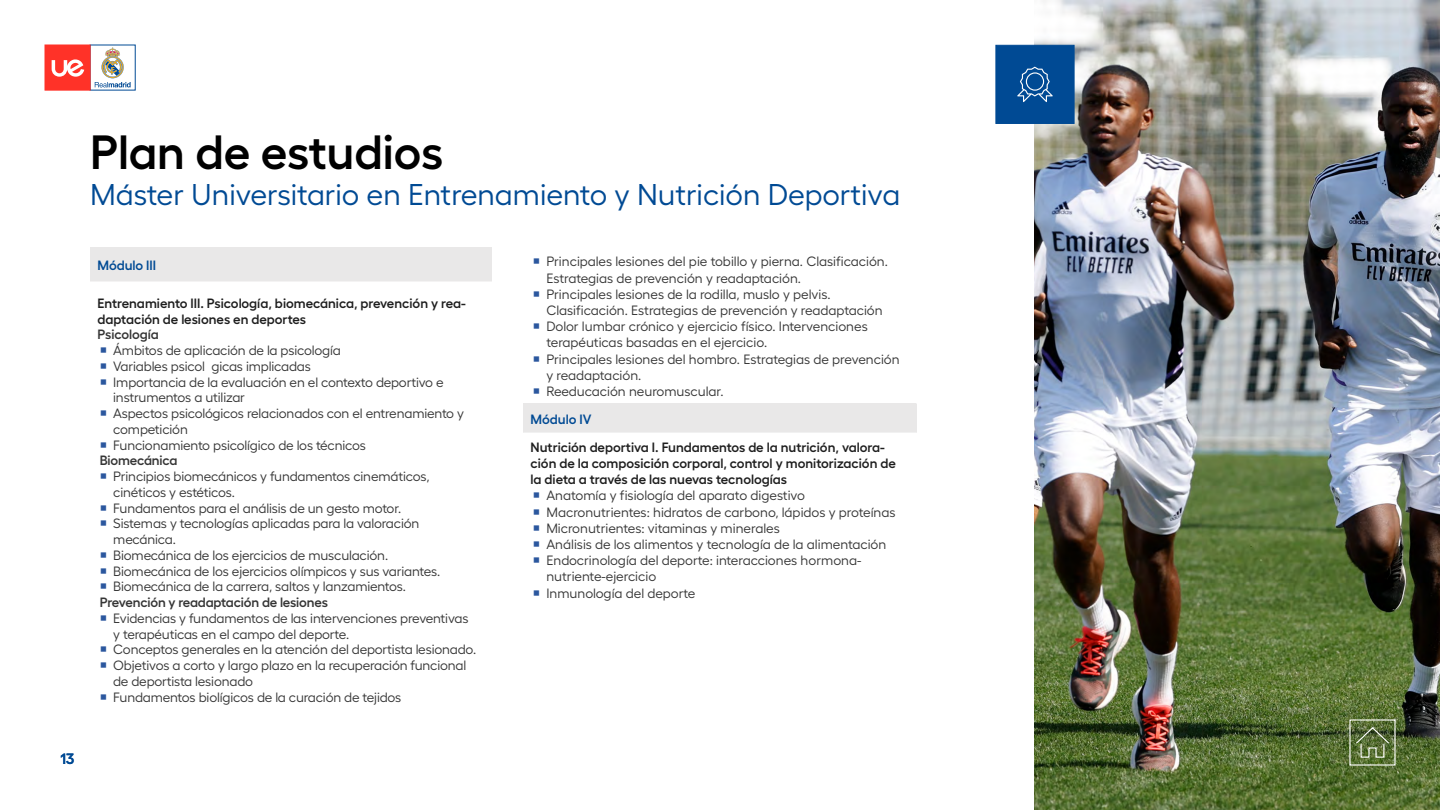
<style>
.page{position:relative;width:1440px;height:810px;background:#fff}
.page>*{position:absolute;margin:0;border:0;box-sizing:border-box;transform-origin:0 0}
.t1{font:600 48px "Hellix";letter-spacing:-.005em;color:#000}
.t2{font:30px "Hellix";color:#004a94}
.t3{font:600 15px "Hellix";color:#004a94}
.t4{font:13.5px/15.8px "Hellix";letter-spacing:-.01em;color:#353535}
.t5{font:600 13.5px/16.2px "Hellix";color:#1e1e1e}
.t6{font:600 13.5px "Hellix";letter-spacing:-.01em;color:#353535}
.t7{font:600 13.5px "Hellix";color:#004a94}
</style>
<div class="page">
<div style="left:523px;top:403px;width:393px;height:30px;background:#e9e8e8"></div>
<div style="left:90px;top:248px;width:402px;height:34px;background:#e9e8e8"></div>
<img style="left:1035px;top:0;width:405px;height:810px">
<div style="left:996px;top:45px;width:78px;height:79px;background:#004a94;border:1px solid #004a94"></div>
<svg style="left:1017px;top:67px;width:36px;height:35px"></svg>
<svg style="left:1349px;top:719px;width:47px;height:47px;background:#6d8151"></svg>
<svg style="left:90px;top:45px;width:46px;height:45px"></svg>
<svg style="left:95px;top:47px;width:36px;height:40px"></svg>
<div style="left:45px;top:45px;width:45px;height:45px;background:#ff3228"></div>
<svg style="left:52px;top:59px;width:32px;height:18px"></svg>
<h1 class="t1" style="left:90px;top:114px;width:355px">Plan de estudios</h1>
<h2 class="t2" style="left:90px;top:171px;width:812px">Máster Universitario en Entrenamiento y Nutrición Deportiva</h2>
<p class="t7" style="left:98px;top:255px;width:60px">Módulo III</p>
<p class="t5" style="left:98px;top:294px;width:370px;line-height:15.8px">Entrenamiento III. Psicología, biomecánica, prevención y rea&shy;daptación de lesiones en deportes</p>
<p class="t6" style="left:98px;top:324px;width:63px">Psicología</p>
<p class="t4" style="left:113px;top:341px;width:352px">Ámbitos de aplicación de la psicología<br>Variables psicol gicas implicadas<br>Importancia de la evaluación en el contexto deportivo e instrumentos a utilizar<br>Aspectos psicológicos relacionados con el entrenamiento y competición<br>Funcionamiento psicolígico de los técnicos</p>
<p class="t6" style="left:100px;top:450px;width:79px">Biomecánica</p>
<p class="t4" style="left:113px;top:467px;width:329px">Principios biomecánicos y fundamentos cinemáticos, cinéticos y estéticos.<br>Fundamentos para el análisis de un gesto motor.<br>Sistemas y tecnologías aplicadas para la valoración mecánica.<br>Biomecánica de los ejercicios de musculación.<br>Biomecánica de los ejercicios olímpicos y sus variantes.<br>Biomecánica de la carrera, saltos y lanzamientos.</p>
<p class="t6" style="left:100px;top:592px;width:230px">Prevención y readaptación de lesiones</p>
<p class="t4" style="left:113px;top:609px;width:365px">Evidencias y fundamentos de las intervenciones preventivas y terapéuticas en el campo del deporte.<br>Conceptos generales en la atención del deportista lesionado.<br>Objetivos a corto y largo plazo en la recuperación funcional de deportista lesionado<br>Fundamentos biolígicos de la curación de tejidos</p>
<p class="t4" style="left:546px;top:252px;width:355px;line-height:16.2px">Principales lesiones del pie tobillo y pierna. Clasificación.<br>Estrategias de prevención y readaptación.<br>Principales lesiones de la rodilla, muslo y pelvis.<br>Clasificación. Estrategias de prevención y readaptación Dolor lumbar crónico y ejercicio físico. Intervenciones terapéuticas basadas en el ejercicio.<br>Principales lesiones del hombro. Estrategias de prevención y readaptación.<br>Reeducación neuromuscular.</p>
<p class="t7" style="left:531px;top:409px;width:62px">Módulo IV</p>
<p class="t5" style="left:531px;top:437px;width:367px">Nutrición deportiva I. Fundamentos de la nutrición, valora&shy;ción de la composición corporal, control y monitorización de la dieta a través de las nuevas tecnologías</p>
<p class="t4" style="left:546px;top:486px;width:351px;line-height:16.2px">Anatomía y fisiología del aparato digestivo Macronutrientes: hidratos de carbono, lápidos y proteínas Micronutrientes: vitaminas y minerales<br>Análisis de los alimentos y tecnología de la alimentación Endocrinología del deporte: interacciones hormona&shy;nutriente-ejercicio<br>Inmunología del deporte</p>
<p class="t3" style="left:61px;top:747px;width:15px">13</p>
</div>
